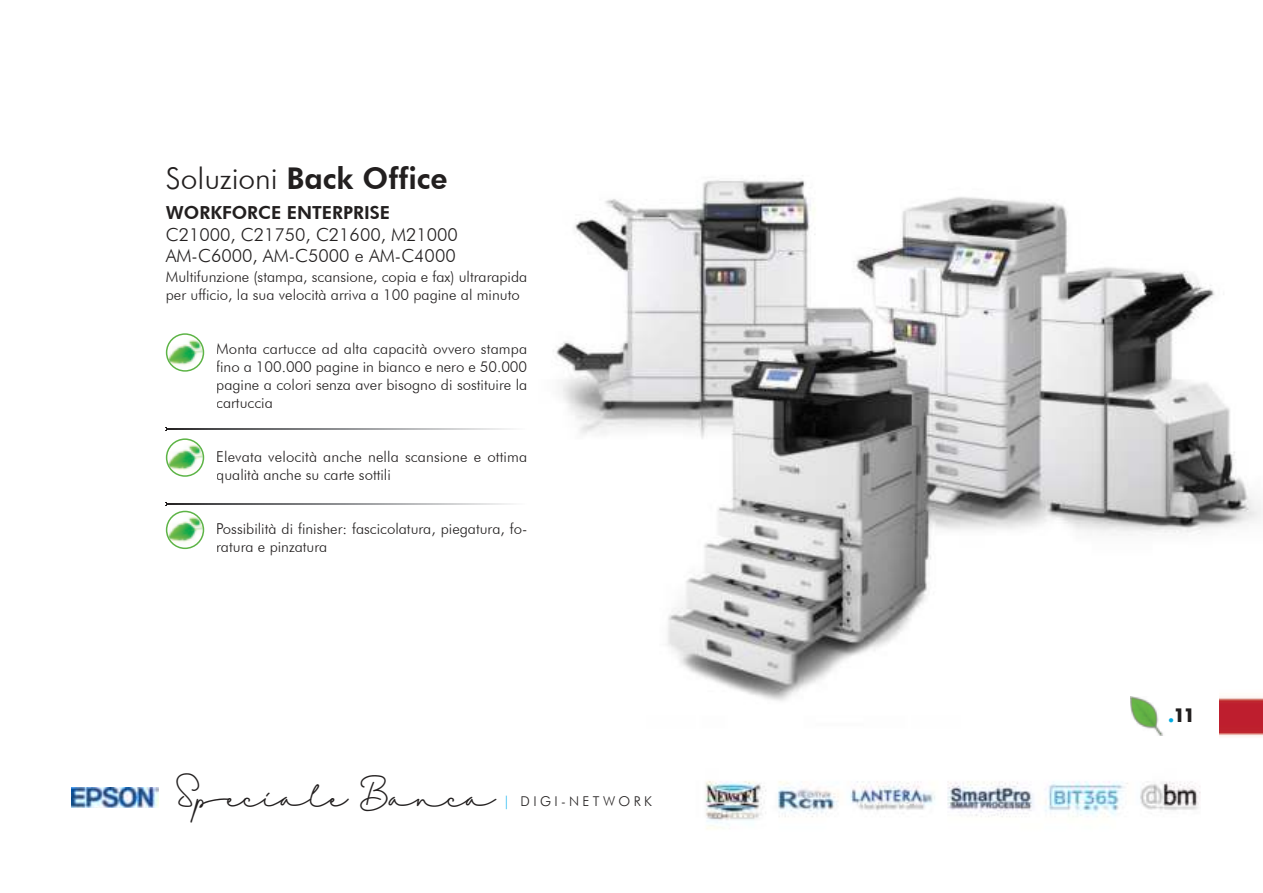
<style>
.page{position:relative;width:1263px;height:893px;background:#fff}
.page>*{position:absolute;margin:0;border:0;box-sizing:border-box;transform-origin:0 0}
.t1{font:45px "Danila";color:#221f1f}
.t2{font:800 30px "Futura BT";color:#221f1f}
.t3{font:300 18px/21.6px "Futura BT";color:#221f1f}
.t4{font:800 18px "Futura BT";color:#221f1f}
.t5{font:700 18px "Futura";color:#221f1f}
.t6{font:300 15px/18px "Futura BT";color:#221f1f}
.t7{font:300 13.5px "Futura BT";letter-spacing:.25em;color:#221f1f}
.s1{font-weight:300}
.s2{color:#00adef}
.s3{color:#00aae0}
</style>
<div class="page">
<img style="left:556px;top:178px;width:707px;height:559px">
<svg style="left:158px;top:787px;width:1px;height:21px"></svg>
<img style="left:72px;top:787px;width:86px;height:21px">
<img style="left:1130px;top:697px;width:38px;height:38px">
<img style="left:705px;top:781px;width:496px;height:48px">
<svg style="left:166px;top:333px;width:38px;height:39px"></svg>
<svg style="left:165px;top:428px;width:346px;height:3px"></svg>
<svg style="left:166px;top:438px;width:38px;height:39px"></svg>
<svg style="left:165px;top:503px;width:346px;height:46px"></svg>
<h2 class="t2" style="left:166px;top:166px;width:283px"><span class="s1">Soluzioni</span> Back Office</h2>
<p class="t4" style="left:166px;top:205px;width:226px">WORKFORCE ENTERPRISE</p>
<p class="t3" style="left:166px;top:225px;width:294px">C21000, C21750, C21600, M21000<br>AM-C6000, AM-C5000 e AM-C4000</p>
<p class="t6" style="left:166px;top:269px;width:363px">Multifunzione (stampa, scansione, copia e fax) ultrarapida per ufficio, la sua velocità arriva a 100 pagine al minuto</p>
<p class="t6" style="left:216px;top:341px;width:313px;text-align:justify">Monta cartucce ad alta capacità ovvero stampa fino a 100.000 pagine in bianco e nero e 50.000 pagine a colori senza aver bisogno di sostituire la cartuccia</p>
<p class="t6" style="left:216px;top:449px;width:312px">Elevata velocità anche nella scansione e ottima qualità anche su carte sottili</p>
<p class="t6" style="left:216px;top:521px;width:312px">Possibilità di finisher: fascicolatura, piegatura, fo&shy;ratura e pinzatura</p>
<h1 class="t1" style="left:176px;top:773px;width:321px">Speciale Banca</h1>
<p class="t7" style="left:503px;top:796px;width:150px"><span class="s2">|</span> DIGI-NETWORK</p>
<p class="t5" style="left:1168px;top:703px;width:29px"><span class="s3">.</span>11</p>
</div>
